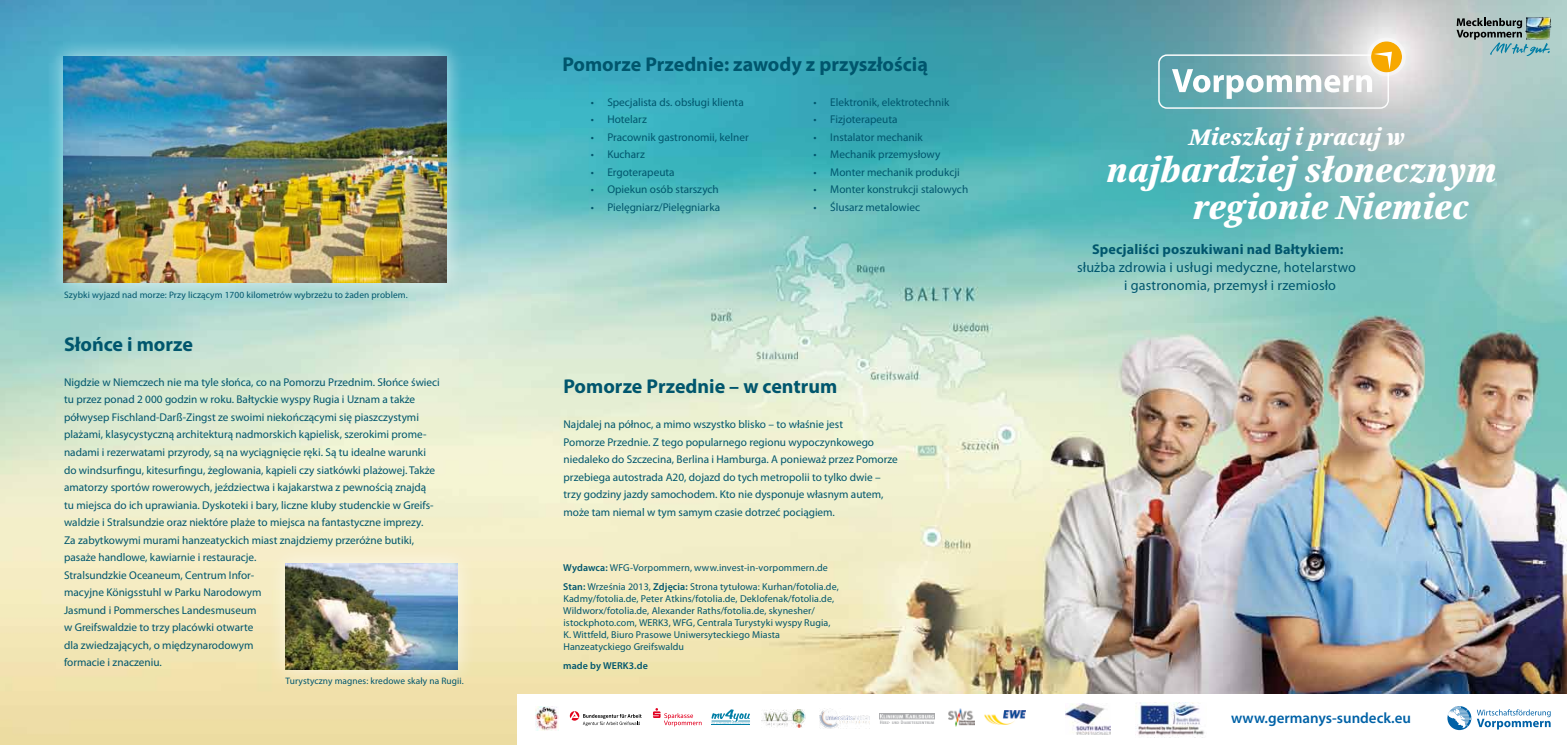
<style>
.page{position:relative;width:1567px;height:745px;background:#fff}
.page>*{position:absolute;margin:0;border:0;box-sizing:border-box;transform-origin:0 0}
.t1{font:italic 900 37.12px/37.1px "Arnhem";color:#fff}
.t2{font:italic 900 25px "Arnhem";color:#fff}
.t3{font:700 20px "Myriad Pro";color:#00566d}
.t4{font:600 15px "Myriad Pro";color:#0062a7}
.t5{font:14.12px/17.8px "Myriad Pro";letter-spacing:.01em;color:#00566d}
.t6{font:700 14.12px "Myriad Pro";letter-spacing:.01em;color:#00566d}
.t7{font:11.25px/17.5px "Myriad Pro";color:#00566d}
.t8{font:10px/12px "Myriad Pro";letter-spacing:.01em;color:#00566d}
.t9{font:600 10px "Myriad Pro";letter-spacing:.01em;color:#00566d}
.t10{font:9.38px "Myriad Pro";letter-spacing:.01em;color:#00566d}
.s1{font-weight:600}
</style>
<div class="page">
<img style="left:0;top:0;width:1566px;height:744px">
<div style="left:44px;top:36px;width:420px;height:264px;background:#fff;opacity:.7"></div>
<img style="left:64px;top:56px;width:382px;height:226px">
<div style="left:265px;top:543px;width:210px;height:144px;background:#fff;opacity:.7"></div>
<img style="left:285px;top:563px;width:173px;height:106px">
<div style="left:517px;top:693px;width:1049px;height:51px;background:#fff"></div>
<img style="left:1456px;top:16px;width:93px;height:40px">
<svg style="left:1158px;top:38px;width:247px;height:15px;background:#9db4ad"></svg>
<div style="left:1033px;top:53px;width:511px;height:228px;background:#005a71;opacity:.28"></div>
<svg style="left:1447px;top:706px;width:103px;height:23px"></svg>
<img style="left:1065px;top:703px;width:45px;height:30px">
<img style="left:1135px;top:702px;width:70px;height:34px">
<img style="left:535px;top:706px;width:23px;height:23px">
<svg style="left:570px;top:711px;width:71px;height:14px"></svg>
<img style="left:761px;top:709px;width:44px;height:17px">
<hr style="left:711px;top:724px;width:39px;height:1px;background:#007ea6">
<svg style="left:711px;top:709px;width:39px;height:14px"></svg>
<svg style="left:653px;top:708px;width:48px;height:18px"></svg>
<img style="left:819px;top:708px;width:50px;height:19px">
<img style="left:879px;top:713px;width:55px;height:10px">
<img style="left:984px;top:710px;width:41px;height:14px">
<img style="left:948px;top:708px;width:26px;height:18px">
<p class="t10" style="left:64px;top:289px;width:345px">Szybki wyjazd nad morze: Przy liczącym 1700 kilometrów wybrzeżu to żaden problem.</p>
<h3 class="t3" style="left:64px;top:331px;width:130px">Słońce i morze</h3>
<p class="t7" style="left:64px;top:373px;width:377px">Nigdzie w Niemczech nie ma tyle słońca, co na Pomorzu Przednim. Słońce świeci tu przez ponad 2 000 godzin w roku. Bałtyckie wyspy Rugia i Uznam a także półwysep Fischland-Darß-Zingst ze swoimi niekończącymi się piaszczystymi plażami, klasycystyczną architekturą nadmorskich kąpielisk, szerokimi prome&shy;nadami i rezerwatami przyrody, są na wyciągnięcie ręki. Są tu idealne warunki do windsurfingu, kitesurfingu, żeglowania, kąpieli czy siatkówki plażowej. Także amatorzy sportów rowerowych, jeździectwa i kajakarstwa z pewnością znajdą<br>tu miejsca do ich uprawiania. Dyskoteki i bary, liczne kluby studenckie w Greifs&shy;waldzie i Stralsundzie oraz niektóre plaże to miejsca na fantastyczne imprezy.<br>Za zabytkowymi murami hanzeatyckich miast znajdziemy przeróżne butiki, pasaże handlowe, kawiarnie i restauracje.<br>Stralsundzkie Oceaneum, Centrum Infor-<br>macyjne Königsstuhl w Parku Narodowym<br>Jasmund i Pommersches Landesmuseum<br>w Greifswaldzie to trzy placówki otwarte<br>dla zwiedzających, o międzynarodowym<br>formacie i znaczeniu.</p>
<p class="t10" style="left:285px;top:674px;width:179px">Turystyczny magnes: kredowe skały na Rugii.</p>
<h3 class="t3" style="left:562px;top:51px;width:367px">Pomorze Przednie: zawody z przyszłością</h3>
<p class="t7" style="left:590px;top:93px;width:155px">• Specjalista ds. obsługi klienta</p>
<p class="t7" style="left:590px;top:110px;width:58px">• Hotelarz</p>
<p class="t7" style="left:590px;top:128px;width:159px">• Pracownik gastronomii, kelner</p>
<p class="t7" style="left:590px;top:145px;width:56px">• Kucharz</p>
<p class="t7" style="left:590px;top:163px;width:85px">• Ergoterapeuta</p>
<p class="t7" style="left:590px;top:180px;width:130px">• Opiekun osób starszych</p>
<p class="t7" style="left:590px;top:198px;width:131px">• Pielęgniarz/Pielęgniarka</p>
<p class="t7" style="left:813px;top:93px;width:137px">• Elektronik, elektrotechnik</p>
<p class="t7" style="left:813px;top:110px;width:85px">• Fizjoterapeuta</p>
<p class="t7" style="left:813px;top:128px;width:111px">• Instalator mechanik</p>
<p class="t7" style="left:813px;top:145px;width:128px">• Mechanik przemysłowy</p>
<p class="t7" style="left:813px;top:163px;width:148px">• Monter mechanik produkcji</p>
<p class="t7" style="left:813px;top:180px;width:156px">• Monter konstrukcji stalowych</p>
<p class="t7" style="left:813px;top:198px;width:108px">• Ślusarz metalowiec</p>
<h3 class="t3" style="left:563px;top:373px;width:275px">Pomorze Przednie – w centrum</h3>
<p class="t7" style="left:563px;top:415px;width:336px">Najdalej na północ, a mimo wszystko blisko – to właśnie jest<br>Pomorze Przednie. Z tego popularnego regionu wypoczynkowego niedaleko do Szczecina, Berlina i Hamburga. A ponieważ przez Pomorze przebiega autostrada A20, dojazd do tych metropolii to tylko dwie – trzy godziny jazdy samochodem. Kto nie dysponuje własnym autem, może tam niemal w tym samym czasie dotrzeć pociągiem.</p>
<p class="t8" style="left:563px;top:557px;width:277px;line-height:19.1px"><span class="s1">Wydawca:</span> WFG-Vorpommern, www.invest-in-vorpommern.de<br><span class="s1">Stan:</span> Września 2013, <span class="s1">Zdjęcia:</span> Strona tytułowa: Kurhan/fotolia.de,</p>
<p class="t8" style="left:563px;top:592px;width:272px">Kadmy/fotolia.de, Peter Atkins/fotolia.de, Deklofenak/fotolia.de, Wildworx/fotolia.de, Alexander Raths/fotolia.de, skynesher/ istockphoto.com, WERK3, WFG, Centrala Turystyki wyspy Rugia, K. Wittfeld, Biuro Prasowe Uniwersyteckiego Miasta Hanzeatyckiego Greifswaldu</p>
<p class="t9" style="left:563px;top:658px;width:86px">made by WERK3.de</p>
<h2 class="t2" style="left:1188px;top:123px;width:217px">Mieszkaj i pracuj w</h2>
<h1 class="t1" style="left:1192px;top:152px;width:305px;text-indent:-86px">najbardziej słonecznym regionie Niemiec</h1>
<p class="t6" style="left:1091px;top:240px;width:253px">Specjaliści poszukiwani nad Bałtykiem:</p>
<p class="t5" style="left:1124px;top:258px;width:233px;text-indent:-47px">służba zdrowia i usługi medyczne, hotelarstwo i gastronomia, przemysł i rzemiosło</p>
<h3 class="t4" style="left:1230px;top:707px;width:181px">www.germanys-sundeck.eu</h3>
</div>
